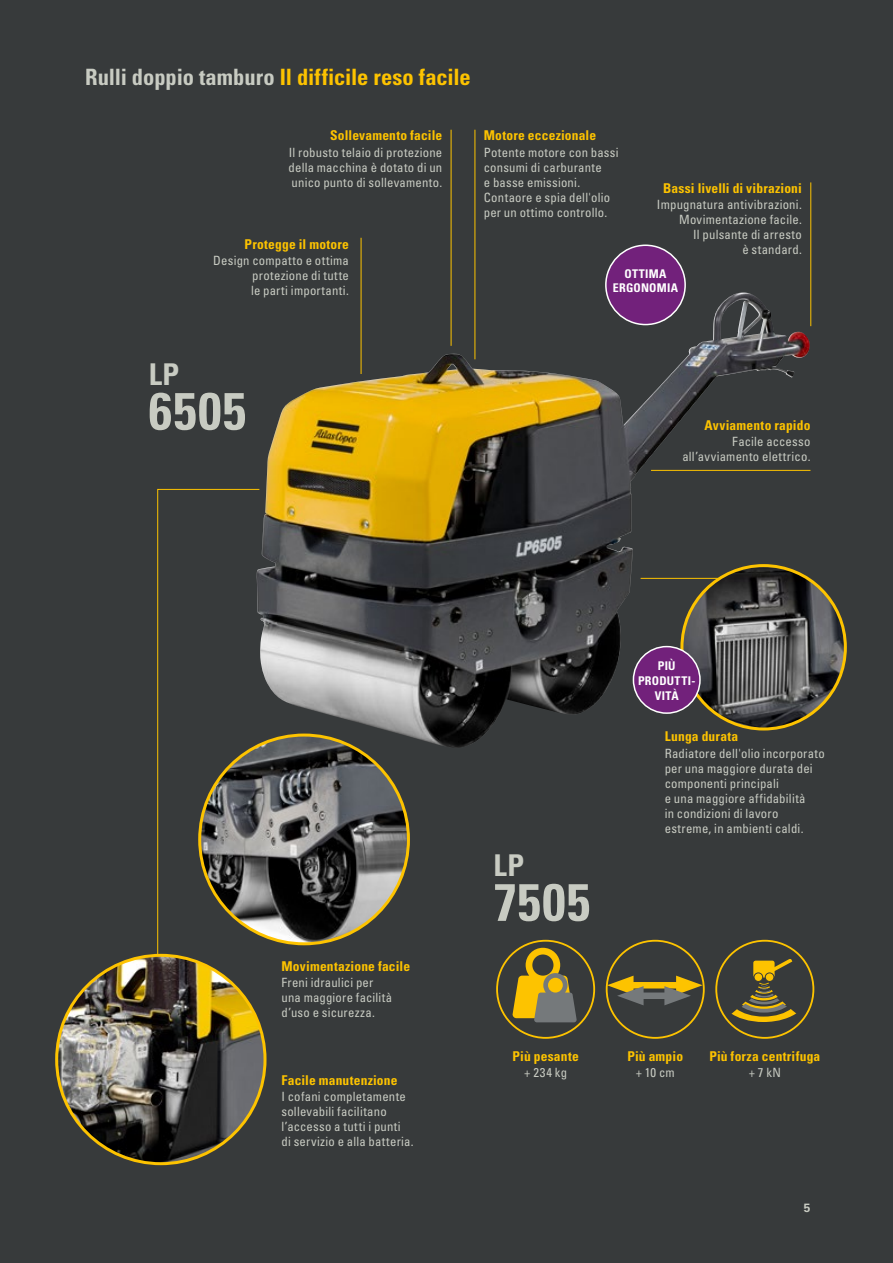
<style>
.page{position:relative;width:893px;height:1263px;background:#373a3b}
.page>*{position:absolute;margin:0;border:0;box-sizing:border-box;transform-origin:0 0}
.t1{font:700 condensed 52.5px "Univers";letter-spacing:.025em;color:#c8cbc2}
.t2{font:700 condensed 30px "Univers";color:#c8cbc2}
.t3{font:700 condensed 22.5px "Univers";color:#fdc300}
.t4{font:700 condensed 13.5px "Univers";letter-spacing:.015em;color:#fdc300}
.t5{font:condensed 12.75px/15px "Univers";letter-spacing:.015em;color:#c8cbc2}
.t6{font:700 condensed 12px/15px "Univers";letter-spacing:.025em;color:#fff;text-align:center}
.t7{font:700 12px "Univers";color:#c8cbc2}
.s1{color:#c8cbc2}
</style>
<div class="page">
<img style="left:256px;top:303px;width:536px;height:445px">
<img style="left:57px;top:955px;width:208px;height:209px;border-radius:104px">
<img style="left:200px;top:735px;width:208px;height:209px;border-radius:104px">
<img style="left:682px;top:566px;width:163px;height:163px;border-radius:82px">
<hr style="left:651px;top:470px;width:159px;height:1px;background:#fdc300">
<hr style="left:810px;top:182px;width:1px;height:144px;background:#fdc300">
<hr style="left:361px;top:238px;width:1px;height:136px;background:#fdc300">
<hr style="left:451px;top:130px;width:1px;height:216px;background:#fdc300">
<hr style="left:475px;top:130px;width:1px;height:229px;background:#fdc300">
<svg style="left:496px;top:940px;width:99px;height:99px"></svg>
<svg style="left:606px;top:940px;width:99px;height:99px"></svg>
<svg style="left:715px;top:940px;width:99px;height:99px"></svg>
<div style="left:754px;top:973px;width:9px;height:8px;background:#fdc300;border-radius:50%"></div>
<div style="left:754px;top:972px;width:9px;height:10px;border:1px solid #373a3b;border-radius:50%"></div>
<div style="left:765px;top:973px;width:9px;height:8px;background:#fdc300;border-radius:50%"></div>
<div style="left:765px;top:972px;width:9px;height:10px;border:1px solid #373a3b;border-radius:50%"></div>
<svg style="left:157px;top:489px;width:103px;height:467px"></svg>
<hr style="left:641px;top:578px;width:78px;height:1px;background:#fdc300">
<div style="left:606px;top:245px;width:79px;height:80px;background:#72217b;border-radius:50%"></div>
<div style="left:605px;top:244px;width:81px;height:81px;border:2px solid #fff;border-radius:50%"></div>
<div style="left:633px;top:647px;width:67px;height:66px;background:#72217b;border-radius:50%"></div>
<div style="left:633px;top:646px;width:68px;height:68px;border:2px solid #fff;border-radius:50%"></div>
<h3 class="t3" style="left:85px;top:63px;width:387px"><span class="s1">Rulli doppio tamburo</span> Il difficile reso facile</h3>
<p class="t4" style="left:330px;top:127px;width:114px">Sollevamento facile</p>
<p class="t5" style="left:289px;top:144px;width:155px;text-align:justify">Il robusto telaio di protezione della macchina è dotato di un unico punto di sollevamento.</p>
<p class="t4" style="left:245px;top:235px;width:106px">Protegge il motore</p>
<p class="t5" style="left:251px;top:253px;width:99px;text-align:justify;text-indent:-38px">Design compatto e ottima protezione di tutte le parti importanti.</p>
<p class="t4" style="left:484px;top:127px;width:114px">Motore eccezionale</p>
<p class="t5" style="left:484px;top:144px;width:136px">Potente motore con bassi consumi di carburante<br>e basse emissioni.<br>Contaore e spia dell'olio per un ottimo controllo.</p>
<p class="t4" style="left:663px;top:180px;width:140px">Bassi livelli di vibrazioni</p>
<p class="t5" style="left:657px;top:197px;width:146px;text-align:right">Impugnatura antivibrazioni.<br>Movimentazione facile.<br>Il pulsante di arresto<br>è standard.</p>
<p class="t6" style="left:613px;top:267px;width:67px;line-height:13.5px">OTTIMA<br>ERGONOMIA</p>
<h2 class="t2" style="left:149px;top:356px;width:32px">LP</h2>
<h1 class="t1" style="left:149px;top:379px;width:99px">6505</h1>
<p class="t4" style="left:705px;top:417px;width:107px">Avviamento rapido</p>
<p class="t5" style="left:682px;top:434px;width:130px;text-align:right">Facile accesso all’avviamento elettrico.</p>
<p class="t4" style="left:281px;top:958px;width:130px">Movimentazione facile</p>
<p class="t5" style="left:281px;top:975px;width:112px">Freni idraulici per una maggiore facilità d’uso e sicurezza.</p>
<p class="t4" style="left:281px;top:1071px;width:118px">Facile manutenzione</p>
<p class="t5" style="left:281px;top:1089px;width:134px">I cofani completamente sollevabili facilitano l’accesso a tutti i punti<br>di servizio e alla batteria.</p>
<h2 class="t2" style="left:493px;top:847px;width:32px">LP</h2>
<h1 class="t1" style="left:493px;top:870px;width:98px">7505</h1>
<p class="t6" style="left:638px;top:658px;width:59px">PIÙ<br>PRODUTTI-<br>VITÀ</p>
<p class="t4" style="left:665px;top:728px;width:75px">Lunga durata</p>
<p class="t5" style="left:665px;top:745px;width:162px">Radiatore dell'olio incorporato per una maggiore durata dei componenti principali<br>e una maggiore affidabilità<br>in condizioni di lavoro estreme, in ambienti caldi.</p>
<p class="t4" style="left:512px;top:1048px;width:68px">Più pesante</p>
<p class="t5" style="left:524px;top:1065px;width:44px">+ 234 kg</p>
<p class="t4" style="left:627px;top:1048px;width:57px">Più ampio</p>
<p class="t5" style="left:636px;top:1065px;width:41px">+ 10 cm</p>
<p class="t4" style="left:709px;top:1048px;width:112px">Più forza centrifuga</p>
<p class="t5" style="left:749px;top:1065px;width:34px">+ 7 kN</p>
<p class="t7" style="left:804px;top:1201px;width:8px">5</p>
</div>
